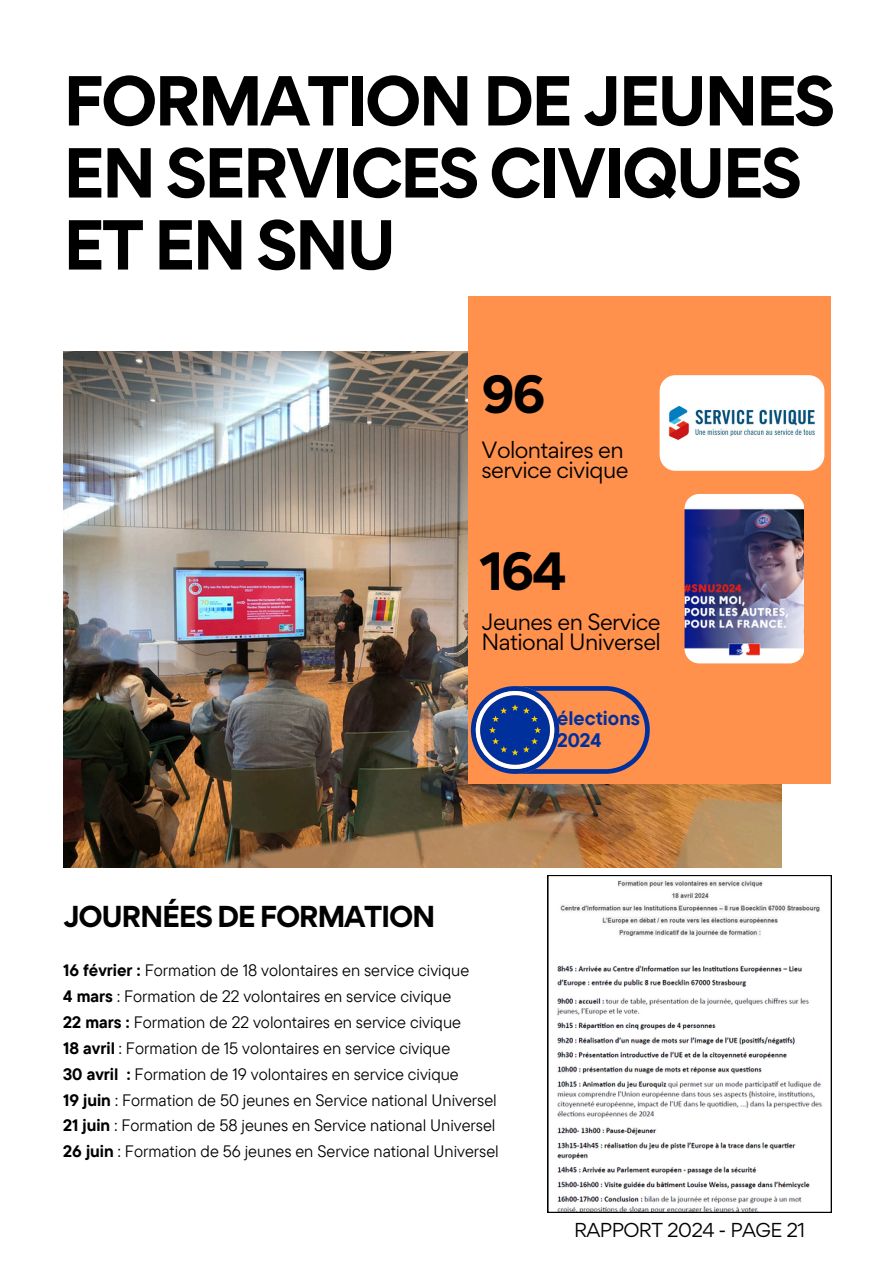
<style>
.page{position:relative;width:894px;height:1264px;background:#fff}
.page>*{position:absolute;margin:0;border:0;box-sizing:border-box;transform-origin:0 0}
.t1{font:700 63px/72px "Gordita";letter-spacing:-.05em;color:#000}
.t2{font:700 48px "Gordita";color:#000}
.t3{font:700 27px "Gordita";letter-spacing:-.05em;color:#000}
.t4{font:21px/20.2px "Gordita";letter-spacing:-.03em;color:#000}
.t5{font:700 19.5px/22.5px "TT Commons Pro";color:#00309c}
.t6{font:18px "Gordita";letter-spacing:-.03em;color:#000}
.t7{font:16.5px "TT Commons Pro";color:#000}
.s1{font-weight:700}
</style>
<div class="page">
<img style="left:63px;top:352px;width:718px;height:515px">
<div style="left:468px;top:296px;width:362px;height:487px;background:#ff914d"></div>
<img style="left:684px;top:494px;width:119px;height:169px;border-radius:15px">
<img style="left:659px;top:375px;width:164px;height:96px;border-radius:16px">
<svg style="left:470px;top:686px;width:179px;height:88px"></svg>
<svg style="left:547px;top:875px;width:284px;height:337px"></svg>
<p class="t1" style="left:63px;top:64px;width:773px">FORMATION DE JEUNES<br>EN SERVICES CIVIQUES<br>ET EN SNU</p>
<h5 class="t2" style="left:481px;top:361px;width:66px">96</h5>
<p class="t4" style="left:481px;top:439px;width:148px">Volontaires en service civique</p>
<h5 class="t2" style="left:480px;top:539px;width:89px">164</h5>
<p class="t4" style="left:481px;top:611px;width:181px">Jeunes en Service<br>National Universel</p>
<p class="t5" style="left:557px;top:706px;width:84px">élections<br>2024</p>
<h1 class="t3" style="left:63px;top:898px;width:374px">JOURNÉES DE FORMATION</h1>
<p class="t7" style="left:63px;top:959px;width:407px"><span class="s1">16 février :</span> Formation de 18 volontaires en service civique</p>
<p class="t7" style="left:63px;top:985px;width:389px"><span class="s1">4 mars</span> : Formation de 22 volontaires en service civique</p>
<h4 class="t7" style="left:63px;top:1011px;width:399px"><span class="s1">22 mars :</span> Formation de 22 volontaires en service civique</h4>
<p class="t7" style="left:63px;top:1037px;width:388px"><span class="s1">18 avril</span> : Formation de 15 volontaires en service civique</p>
<h2 class="t7" style="left:63px;top:1063px;width:397px"><span class="s1">30 avril :</span> Formation de 19 volontaires en service civique</h2>
<p class="t7" style="left:63px;top:1089px;width:435px"><span class="s1">19 juin</span> : Formation de 50 jeunes en Service national Universel</p>
<h3 class="t7" style="left:63px;top:1114px;width:434px"><span class="s1">21 juin</span> : Formation de 58 jeunes en Service national Universel</h3>
<p class="t7" style="left:63px;top:1140px;width:437px"><span class="s1">26 juin</span> : Formation de 56 jeunes en Service national Universel</p>
<p class="t6" style="left:574px;top:1217px;width:232px">RAPPORT 2024 - PAGE 21</p>
</div>
